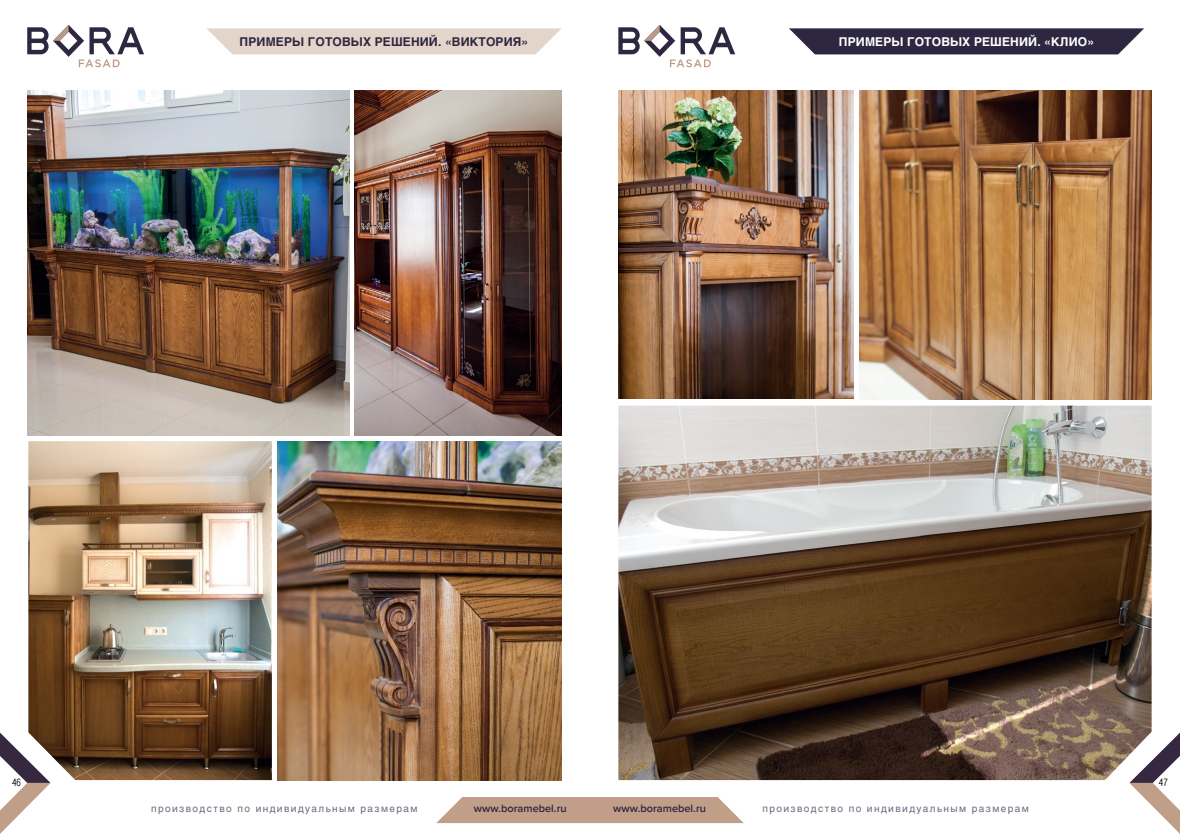
<style>
.page{position:relative;width:1180px;height:834px;background:#fff}
.page>*{position:absolute;margin:0;border:0;box-sizing:border-box;transform-origin:0 0}
.t1{font:700 12px "Helios C";letter-spacing:.01em;color:#2e2741}
.t2{font:700 12px "Helios C";letter-spacing:.01em;color:#fff}
.t3{font:600 11px "Proxima Nova";color:#2e2741}
.t4{font:10px "Helios C";letter-spacing:.14em;color:#6f667c}
.t5{font:300 10px "Helios Cond";color:#000}
</style>
<div class="page">
<svg style="left:436px;top:797px;width:307px;height:26px;background:#c6a692"></svg>
<svg style="left:27px;top:25px;width:117px;height:42px"></svg>
<svg style="left:618px;top:25px;width:117px;height:42px"></svg>
<svg style="left:0;top:732px;width:51px;height:101px"></svg>
<svg style="left:1129px;top:724px;width:50px;height:109px"></svg>
<svg style="left:207px;top:28px;width:354px;height:26px;background:#e6d8ce"></svg>
<svg style="left:789px;top:28px;width:354px;height:26px;background:#3f3850"></svg>
<img style="left:27px;top:90px;width:322px;height:345px">
<img style="left:277px;top:441px;width:284px;height:339px">
<img style="left:28px;top:441px;width:244px;height:339px">
<img style="left:355px;top:90px;width:206px;height:345px">
<img style="left:859px;top:90px;width:292px;height:310px">
<img style="left:618px;top:405px;width:533px;height:375px">
<img style="left:618px;top:90px;width:235px;height:308px">
<p class="t1" style="left:239px;top:35px;width:290px">ПРИМЕРЫ ГОТОВЫХ РЕШЕНИЙ. «ВИКТОРИЯ»</p>
<p class="t2" style="left:838px;top:35px;width:257px">ПРИМЕРЫ ГОТОВЫХ РЕШЕНИЙ. «КЛИО»</p>
<p class="t5" style="left:12px;top:777px;width:10px">46</p>
<p class="t5" style="left:1158px;top:777px;width:10px">47</p>
<p class="t4" style="left:151px;top:801px;width:268px">производство по индивидуальным размерам</p>
<p class="t3" style="left:474px;top:802px;width:94px">www.boramebel.ru</p>
<p class="t3" style="left:613px;top:802px;width:94px">www.boramebel.ru</p>
<p class="t4" style="left:762px;top:801px;width:268px">производство по индивидуальным размерам</p>
</div>
